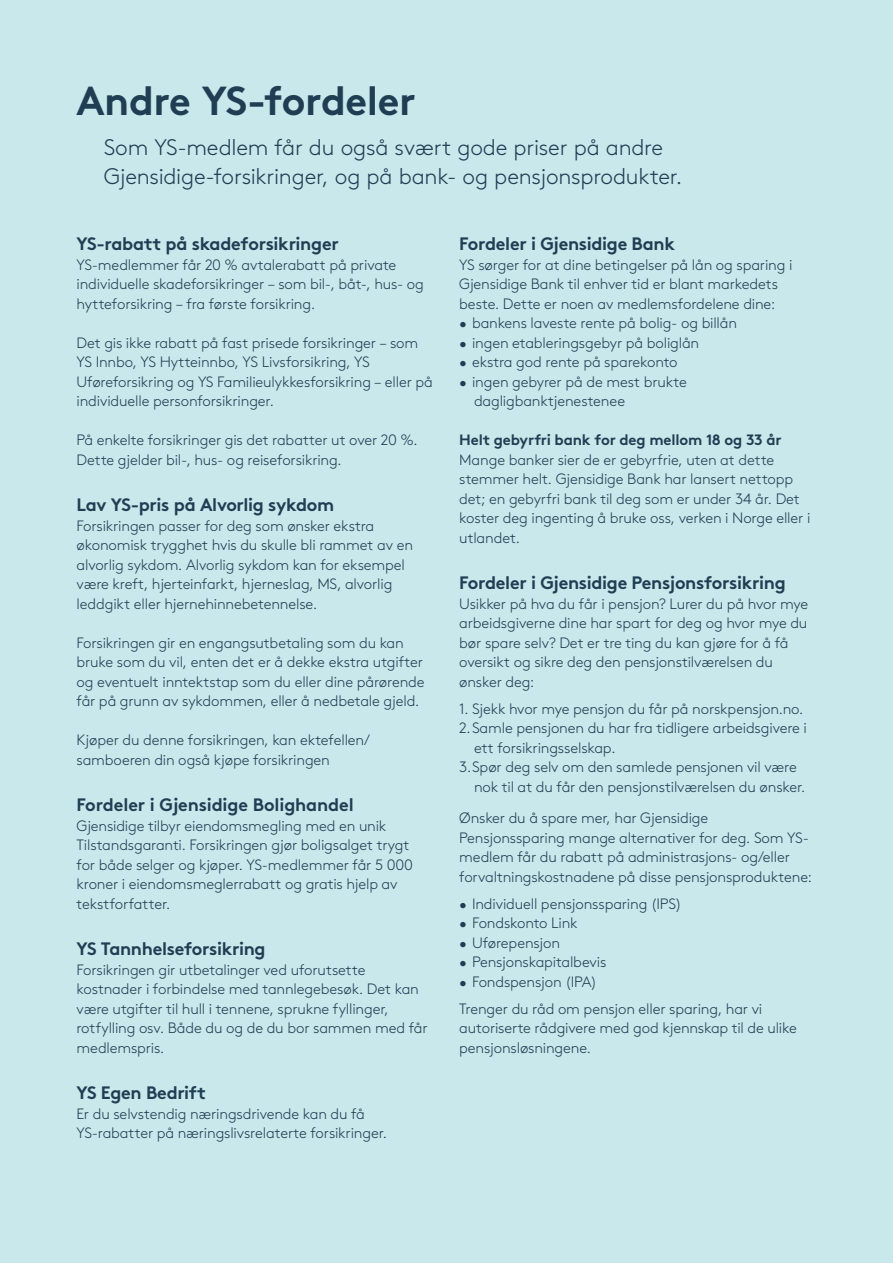
<style>
.page{position:relative;width:893px;height:1263px;background:#c8e8ec}
.page>*{position:absolute;margin:0;border:0;box-sizing:border-box;transform-origin:0 0}
.t1{font:700 40.5px "Gjen Brown OT";letter-spacing:-.01em;color:#203e53}
.t2{font:300 22.5px/28.5px "Gjen Brown OT";letter-spacing:-.01em;color:#203e53}
.t3{font:700 18px "Gjen Brown OT";letter-spacing:-.02em;color:#203e53}
.t4{font:18px "Gjen Brown OT Bold Alt";letter-spacing:-.005em;color:#203e53}
.t5{font:300 15px/19.5px "Gjen Brown OT";letter-spacing:-.01em;color:#203e53}
.t6{font:700 15px "Gjen Brown OT";letter-spacing:-.01em;color:#203e53}
</style>
<div class="page">
<h1 class="t1" style="left:77px;top:68px;width:341px">Andre YS-fordeler</h1>
<h2 class="t2" style="left:104px;top:131px;width:580px">Som YS-medlem får du også svært gode priser på andre<br>Gjensidige-forsikringer, og på bank- og pensjonsprodukter.</h2>
<p class="t3" style="left:77px;top:229px;width:264px">YS-rabatt på skadeforsikringer</p>
<p class="t5" style="left:77px;top:254px;width:349px">YS-medlemmer får 20 % avtalerabatt på private individuelle skadeforsikringer – som bil-, båt-, hus- og hytteforsikring – fra første forsikring.</p>
<p class="t5" style="left:77px;top:332px;width:358px">Det gis ikke rabatt på fast prisede forsikringer – som YS Innbo, YS Hytteinnbo, YS Livsforsikring, YS Uføreforsikring og YS Familieulykkesforsikring – eller på individuelle personforsikringer.</p>
<p class="t5" style="left:77px;top:429px;width:343px">På enkelte forsikringer gis det rabatter ut over 20 %.<br>Dette gjelder bil-, hus- og reiseforsikring.</p>
<p class="t3" style="left:77px;top:490px;width:259px">Lav YS-pris på Alvorlig sykdom</p>
<p class="t5" style="left:77px;top:515px;width:338px">Forsikringen passer for deg som ønsker ekstra økonomisk trygghet hvis du skulle bli rammet av en alvorlig sykdom. Alvorlig sykdom kan for eksempel være kreft, hjerteinfarkt, hjerneslag, MS, alvorlig leddgikt eller hjernehinnebetennelse.</p>
<p class="t5" style="left:77px;top:632px;width:350px">Forsikringen gir en engangsutbetaling som du kan bruke som du vil, enten det er å dekke ekstra utgifter og eventuelt inntektstap som du eller dine pårørende får på grunn av sykdommen, eller å nedbetale gjeld.</p>
<p class="t5" style="left:77px;top:729px;width:295px">Kjøper du denne forsikringen, kan ektefellen/ samboeren din også kjøpe forsikringen</p>
<p class="t4" style="left:77px;top:790px;width:279px">Fordeler i Gjensidige Bolighandel</p>
<p class="t5" style="left:77px;top:815px;width:338px">Gjensidige tilbyr eiendomsmegling med en unik Tilstandsgaranti. Forsikringen gjør boligsalget trygt for både selger og kjøper. YS-medlemmer får 5 000 kroner i eiendomsmeglerrabatt og gratis hjelp av tekstforfatter.</p>
<p class="t3" style="left:77px;top:934px;width:191px">YS Tannhelseforsikring</p>
<p class="t5" style="left:77px;top:959px;width:353px">Forsikringen gir utbetalinger ved uforutsette kostnader i forbindelse med tannlegebesøk. Det kan være utgifter til hull i tennene, sprukne fyllinger, rotfylling osv. Både du og de du bor sammen med får medlemspris.</p>
<p class="t3" style="left:77px;top:1078px;width:131px">YS Egen Bedrift</p>
<p class="t5" style="left:77px;top:1103px;width:312px">Er du selvstendig næringsdrivende kan du få<br>YS-rabatter på næringslivsrelaterte forsikringer.</p>
<p class="t3" style="left:459px;top:229px;width:217px">Fordeler i Gjensidige Bank</p>
<p class="t5" style="left:459px;top:254px;width:335px">YS sørger for at dine betingelser på lån og sparing i<br>Gjensidige Bank til enhver tid er blant markedets beste. Dette er noen av medlemsfordelene dine:</p>
<p class="t5" style="left:459px;top:312px;width:279px">• bankens laveste rente på bolig- og billån</p>
<p class="t5" style="left:459px;top:332px;width:241px">• ingen etableringsgebyr på boliglån</p>
<p class="t5" style="left:459px;top:351px;width:220px">• ekstra god rente på sparekonto</p>
<p class="t5" style="left:474px;top:371px;width:214px;text-indent:-15px">• ingen gebyrer på de mest brukte dagligbanktjenestenee</p>
<p class="t6" style="left:459px;top:428px;width:324px">Helt gebyrfri bank for deg mellom 18 og 33 år</p>
<p class="t5" style="left:459px;top:449px;width:353px">Mange banker sier de er gebyrfrie, uten at dette stemmer helt. Gjensidige Bank har lansert nettopp det; en gebyrfri bank til deg som er under 34 år. Det koster deg ingenting å bruke oss, verken i Norge eller i utlandet.</p>
<p class="t3" style="left:459px;top:568px;width:328px">Fordeler i Gjensidige Pensjonsforsikring</p>
<p class="t5" style="left:459px;top:593px;width:351px">Usikker på hva du får i pensjon? Lurer du på hvor mye arbeidsgiverne dine har spart for deg og hvor mye du bør spare selv? Det er tre ting du kan gjøre for å få oversikt og sikre deg den pensjonstilværelsen du ønsker deg:</p>
<p class="t5" style="left:459px;top:698px;width:346px">1. Sjekk hvor mye pensjon du får på norskpensjon.no.</p>
<p class="t5" style="left:459px;top:717px;width:349px">2.Samle pensjonen du har fra tidligere arbeidsgivere i</p>
<p class="t5" style="left:474px;top:737px;width:143px">ett forsikringsselskap.</p>
<p class="t5" style="left:459px;top:756px;width:339px">3.Spør deg selv om den samlede pensjonen vil være</p>
<p class="t5" style="left:474px;top:776px;width:333px">nok til at du får den pensjonstilværelsen du ønsker.</p>
<p class="t5" style="left:459px;top:807px;width:354px">Ønsker du å spare mer, har Gjensidige Pensjonssparing mange alternativer for deg. Som YS&shy;medlem får du rabatt på administrasjons- og/eller forvaltningskostnadene på disse pensjonsproduktene:</p>
<p class="t5" style="left:459px;top:893px;width:224px">• Individuell pensjonssparing (IPS)</p>
<p class="t5" style="left:459px;top:912px;width:120px">• Fondskonto Link</p>
<p class="t5" style="left:459px;top:932px;width:102px">• Uførepensjon</p>
<p class="t5" style="left:459px;top:951px;width:149px">• Pensjonskapitalbevis</p>
<p class="t5" style="left:459px;top:967px;width:305px;line-height:27px">• Fondspensjon (IPA)<br>Trenger du råd om pensjon eller sparing, har vi</p>
<p class="t5" style="left:459px;top:1017px;width:339px">autoriserte rådgivere med god kjennskap til de ulike pensjonsløsningene.</p>
</div>
